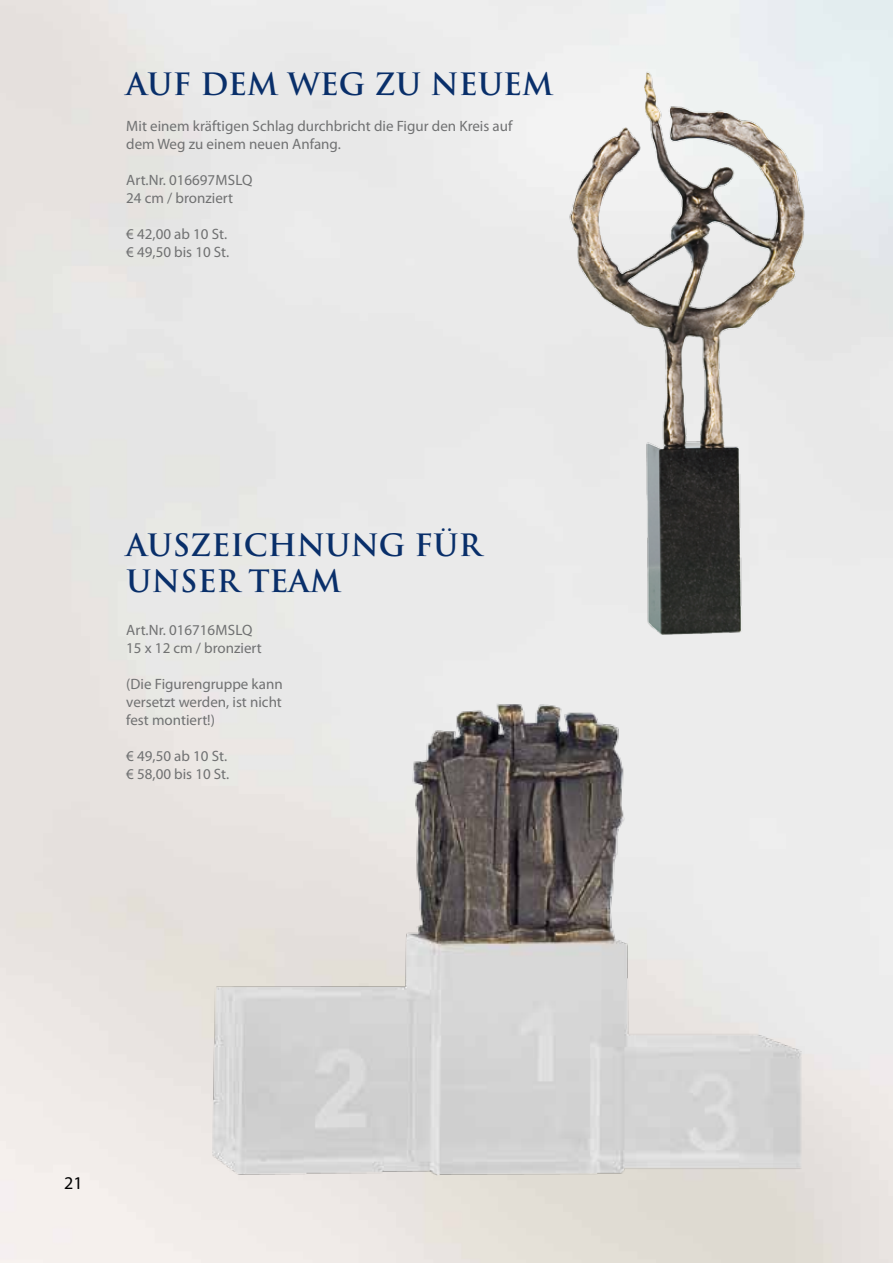
<style>
.page{position:relative;width:893px;height:1263px;background:#fff}
.page>*{position:absolute;margin:0;border:0;box-sizing:border-box;transform-origin:0 0}
.t1{font:700 30px/36px "Trajan Pro";color:#092f6a}
.t2{font:18px "Myriad Pro";color:#000}
.t3{font:15px/18px "Myriad Pro";color:#707172}
</style>
<div class="page">
<img style="left:549px;top:62px;width:284px;height:585px">
<img style="left:212px;top:704px;width:589px;height:471px">
<h1 class="t1" style="left:126px;top:66px;width:429px">AUF DEM WEG ZU NEUEM</h1>
<p class="t3" style="left:126px;top:117px;width:388px">Mit einem kräftigen Schlag durchbricht die Figur den Kreis auf dem Weg zu einem neuen Anfang.</p>
<p class="t3" style="left:126px;top:171px;width:128px">Art.Nr. 016697MslQ<br>24 cm / bronziert</p>
<p class="t3" style="left:126px;top:225px;width:105px">€ 42,00 ab 10 St. € 49,50 bis 10 St.</p>
<h1 class="t1" style="left:126px;top:527px;width:357px">AUSZEICHNUNG FÜR<br>UNSER TEAM</h1>
<p class="t3" style="left:126px;top:621px;width:137px">Art.Nr. 016716MslQ<br>15 x 12 cm / bronziert</p>
<p class="t3" style="left:126px;top:675px;width:158px;text-align:justify">(Die Figurengruppe kann versetzt werden, ist nicht fest montiert!)</p>
<p class="t3" style="left:126px;top:747px;width:105px">€ 49,50 ab 10 St. € 58,00 bis 10 St.</p>
<p class="t2" style="left:64px;top:1172px;width:20px">21</p>
</div>
